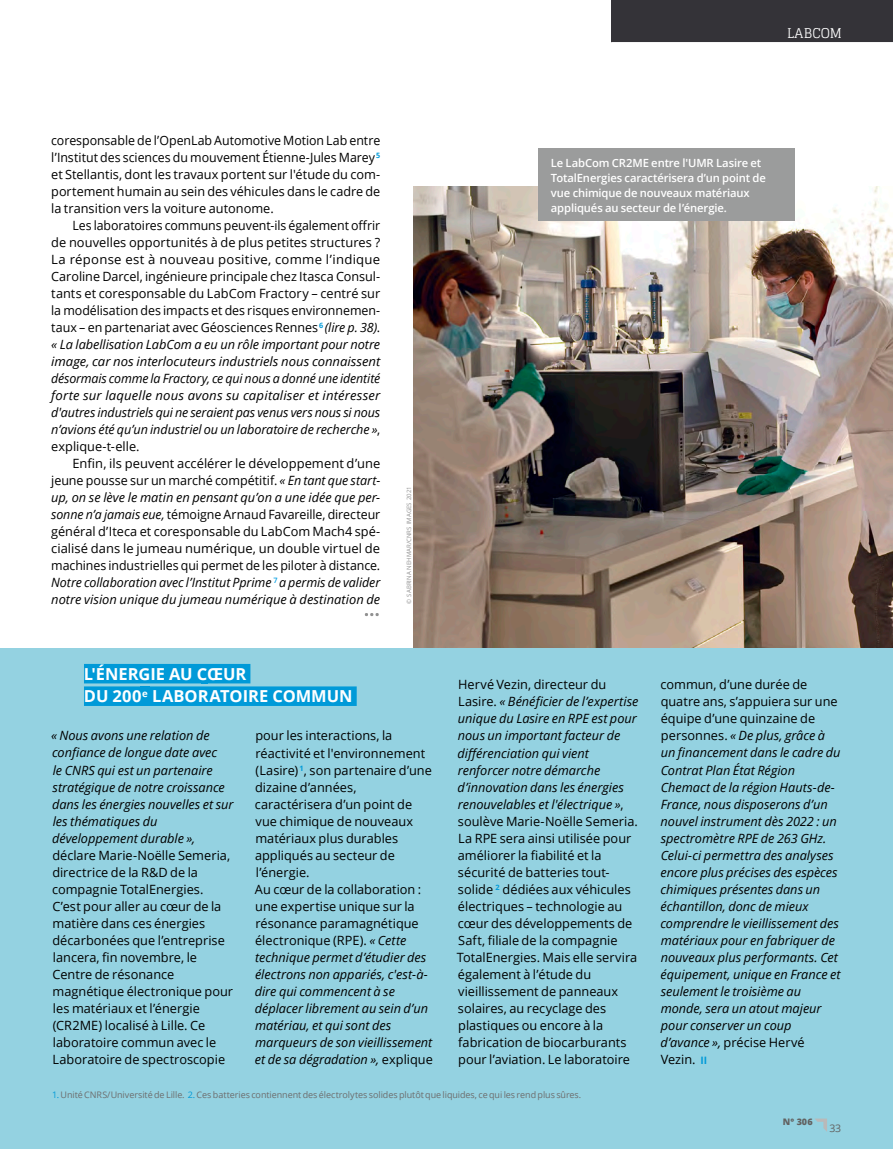
<style>
.page{position:relative;width:893px;height:1149px;background:#fff}
.page>*{position:absolute;margin:0;border:0;box-sizing:border-box;transform-origin:0 0}
.Encadré_titre{font:700 16.5px "Open Sans";letter-spacing:-.005em;color:#fff}
.t1{font:13.5px "Glegoo";letter-spacing:.005em;color:#fff}
.Txt_courant_retrai{font:12.75px/17px "Open Sans";color:#000;text-align:justify}
.Txt_courant_retrai-2{font:italic 12.75px/17px "Open Sans";color:#000}
.Légende_txt_blc{font:600 11.25px/15px "Open Sans";letter-spacing:-.01em;color:#fff}
.t2{font:10.5px "Open Sans";color:#626261}
.Txt_courant_retrai-3{font:9px "Open Sans";letter-spacing:-.005em;color:#6d6d6d}
.t3{font:800 9px "Open Sans";color:#626261}
.Crédit_Photo{font:6px "Open Sans";letter-spacing:.005em;color:#919191}
.s1{font-style:italic}
.s2{font-style:normal}
.s3{font-family:"Open Sans Bold SC800";font-style:normal;font-size:10.2px;color:#009ad8}
.s4{color:#009ad8}
</style>
<div class="page">
<img style="left:414px;top:187px;width:479px;height:461px">
<div style="left:0;top:648px;width:893px;height:500px;background:#94d2e1"></div>
<div style="left:538px;top:148px;width:257px;height:73px;background:#9b9c9c"></div>
<div style="left:140px;top:686px;width:9px;height:19px;background:#009ad8"></div>
<div style="left:84px;top:663px;width:166px;height:20px;background:#009ad8"></div>
<div style="left:84px;top:686px;width:58px;height:19px;background:#009ad8"></div>
<div style="left:148px;top:686px;width:209px;height:19px;background:#009ad8"></div>
<svg style="left:365px;top:613px;width:14px;height:3px"></svg>
<div style="left:611px;top:0;width:282px;height:43px;background:#343338"></div>
<hr style="left:611px;top:42px;width:282px;height:1px;background:#fff">
<svg style="left:815px;top:1118px;width:12px;height:13px"></svg>
<p class="Txt_courant_retrai" style="left:51px;top:131px;width:331px">coresponsable de l’OpenLab Automotive Motion Lab entre l’Institut des sciences du mouvement Étienne-Jules Marey <sup>5 </sup>et Stellantis, dont les travaux portent sur l'étude du com&shy;portement humain au sein des véhicules dans le cadre de la transition vers la voiture autonome.</p>
<p class="Txt_courant_retrai" style="left:51px;top:216px;width:331px;text-indent:21px">Les laboratoires communs peuvent-ils également offrir de nouvelles opportunités à de plus petites structures ?<br>La réponse est à nouveau positive, comme l’indique Caroline Darcel, ingénieure principale chez Itasca Consul&shy;tants et coresponsable du LabCom Fractory – centré sur la modélisation des impacts et des risques environnemen&shy;taux – en partenariat avec Géosciences Rennes <sup>6</sup> <span class="s1">(lire p. 38)</span>. <span class="s1">« La labellisation LabCom a eu un rôle important pour notre image, car nos interlocuteurs industriels nous connaissent désormais comme la Fractory, ce qui nous a donné une identité forte sur laquelle nous avons su capitaliser et intéresser d'autres industriels qui ne seraient pas venus vers nous si nous n’avions été qu’un industriel ou un laboratoire de recherche »</span>, explique-t-elle.</p>
<p class="Txt_courant_retrai" style="left:51px;top:454px;width:331px;text-indent:21px">Enfin, ils peuvent accélérer le développement d’une jeune pousse sur un marché compétitif. <span class="s1">« En tant que start&shy;up, on se lève le matin en pensant qu’on a une idée que per&shy;sonne n’a jamais eue,</span> témoigne Arnaud Favareille, directeur général d’Iteca et coresponsable du LabCom Mach4 spé&shy;cialisé dans le jumeau numérique, un double virtuel de machines industrielles qui permet de les piloter à distance.<br><span class="s1">Notre collaboration avec l’Institut Pprime</span> <sup>7</sup> <span class="s1">a permis de valider notre vision unique du jumeau numérique à destination de</span></p>
<p class="Crédit_Photo" style="left:405px;top:603px;width:119px;rotate:-90deg">© SABRINA NEHMAR/CNRS IMAGES 2021</p>
<p class="t1" style="left:787px;top:25px;width:56px">LABCOM</p>
<p class="Légende_txt_blc" style="left:551px;top:155px;width:217px">Le LabCom CR2ME entre l'UMR Lasire et TotalEnergies caractérisera d’un point de vue chimique de nouveaux matériaux appliqués au secteur de l’énergie.</p>
<p class="Encadré_titre" style="left:84px;top:661px;width:164px">L'ÉNERGIE AU CŒUR</p>
<p class="Encadré_titre" style="left:84px;top:684px;width:270px">DU 200<sup>e</sup> LABORATOIRE COMMUN</p>
<p class="Txt_courant_retrai" style="left:457px;top:675px;width:183px;text-align:left">Hervé Vezin, directeur du<br>Lasire. <span class="s1">« Bénéficier de l’expertise unique du Lasire en RPE est pour nous un important facteur de différenciation qui vient renforcer notre démarche d’innovation dans les énergies renouvelables et l'électrique »</span>, soulève Marie-Noëlle Semeria.<br>La RPE sera ainsi utilisée pour améliorer la fiabilité et la sécurité de batteries tout&shy;solide <sup>2</sup> dédiées aux véhicules électriques – technologie au cœur des développements de<br>Saft, filiale de la compagnie<br>TotalEnergies. Mais elle servira également à l’étude du vieillissement de panneaux solaires, au recyclage des plastiques ou encore à la fabrication de biocarburants pour l’aviation. Le laboratoire</p>
<p class="Txt_courant_retrai-2" style="left:660px;top:675px;width:182px"><span class="s2">commun, d’une durée de quatre ans, s’appuiera sur une équipe d’une quinzaine de personnes.</span> « De plus, grâce à un financement dans le cadre du<br>Contrat Plan État Région<br>Chemact de la région Hauts-de-<br>France, nous disposerons d’un nouvel instrument dès 2022 : un spectromètre RPE de 263 GHz.<br>Celui-ci permettra des analyses encore plus précises des espèces chimiques présentes dans un échantillon, donc de mieux comprendre le vieillissement des matériaux pour en fabriquer de nouveaux plus performants. Cet équipement, unique en France et seulement le troisième au monde, sera un atout majeur pour conserver un coup d’avance », <span class="s2">précise Hervé<br>Vezin.</span> <span class="s3">ii</span></p>
<p class="Txt_courant_retrai-3" style="left:52px;top:1088px;width:531px"><span class="s4">1.</span> Unité CNRS/Université de Lille. <span class="s4">2.</span> Ces batteries contiennent des électrolytes solides plutôt que liquides, ce qui les rend plus sûres.</p>
<p class="Txt_courant_retrai" style="left:51px;top:726px;width:184px;text-align:left"><span class="s1">« Nous avons une relation de confiance de longue date avec<br>le CNRS qui est un partenaire stratégique de notre croissance dans les énergies nouvelles et sur les thématiques du développement durable », </span>déclare Marie-Noëlle Semeria, directrice de la R&amp;D de la compagnie TotalEnergies.<br>C’est pour aller au cœur de la matière dans ces énergies décarbonées que l’entreprise lancera, fin novembre, le<br>Centre de résonance magnétique électronique pour les matériaux et l’énergie (CR2ME) localisé à Lille. Ce laboratoire commun avec le<br>Laboratoire de spectroscopie</p>
<p class="Txt_courant_retrai" style="left:255px;top:726px;width:179px;text-align:left">pour les interactions, la réactivité et l'environnement (Lasire) <sup>1</sup>, son partenaire d’une dizaine d’années, caractérisera d’un point de vue chimique de nouveaux matériaux plus durables appliqués au secteur de l’énergie.</p>
<p class="Txt_courant_retrai-2" style="left:255px;top:879px;width:180px"><span class="s2">Au cœur de la collaboration : une expertise unique sur la résonance paramagnétique électronique (RPE).</span> « Cette technique permet d’étudier des électrons non appariés, c'est-à&shy;dire qui commencent à se déplacer librement au sein d’un matériau, et qui sont des marqueurs de son vieillissement et de sa dégradation », <span class="s2">explique</span></p>
<p class="t3" style="left:783px;top:1114px;width:31px">N° 306</p>
<p class="t2" style="left:829px;top:1120px;width:13px">33</p>
</div>
